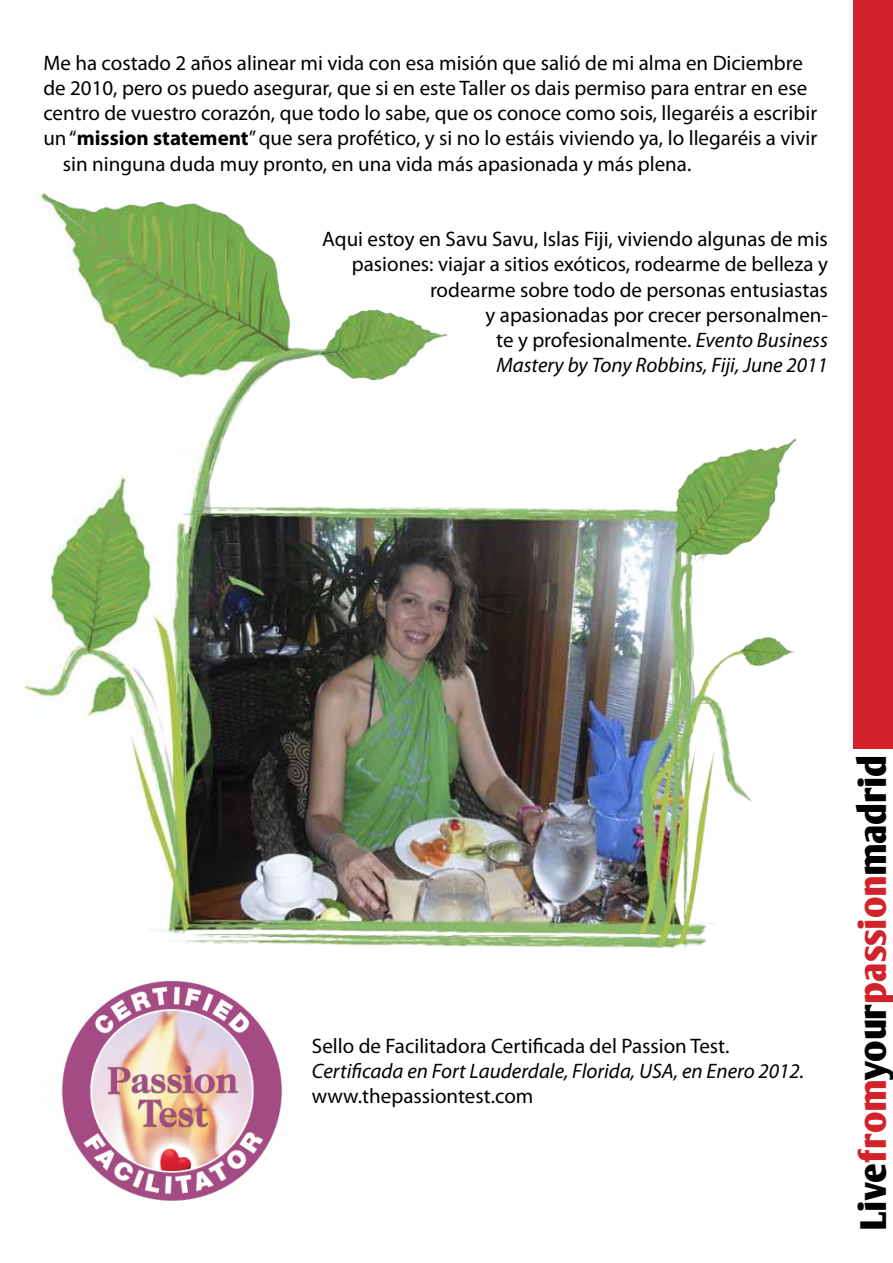
<style>
.page{position:relative;width:893px;height:1263px;background:#fff}
.page>*{position:absolute;margin:0;border:0;box-sizing:border-box;transform-origin:0 0}
.t1{font:700 36px "Oli Jo";letter-spacing:-.035em;color:#000}
.t2{font:21px/25.2px "Myriad Pro";color:#000;text-align:right}
.t3{font:italic 21px "Myriad Pro";color:#000}
.s1{font-weight:700}
.s2{font-style:italic}
.s3{color:#d2232a}
</style>
<div class="page">
<img style="left:61px;top:980px;width:222px;height:221px">
<img style="left:24px;top:192px;width:773px;height:755px">
<div style="left:853px;top:0;width:39px;height:748px;background:#d2232a"></div>
<p class="t2" style="left:43px;top:50px;width:761px">Me ha costado 2 años alinear mi vida con esa misión que salió de mi alma en Diciembre</p>
<p class="t2" style="left:43px;top:75px;width:765px">de 2010, pero os puedo asegurar, que si en este Taller os dais permiso para entrar en ese</p>
<p class="t2" style="left:43px;top:100px;width:775px">centro de vuestro corazón, que todo lo sabe, que os conoce como sois, llegaréis a escribir</p>
<p class="t2" style="left:43px;top:125px;width:775px">un “<span class="s1">mission statement</span>” que sera profético, y si no lo estáis viviendo ya, lo llegaréis a vivir</p>
<p class="t2" style="left:63px;top:151px;width:630px">sin ninguna duda muy pronto, en una vida más apasionada y más plena.</p>
<p class="t2" style="left:322px;top:226px;width:507px">Aqui estoy en Savu Savu, Islas Fiji, viviendo algunas de mis pasiones: viajar a sitios exóticos, rodearme de belleza y rodearme sobre todo de personas entusiastas<br>y apasionadas por crecer personalmen-<br>te y profesionalmente. <span class="s2">Evento Business<br>Mastery by Tony Robbins, Fiji, June 2011</span></p>
<p class="t2" style="left:312px;top:1033px;width:419px">Sello de Facilitadora Certificada del Passion Test.</p>
<p class="t3" style="left:312px;top:1058px;width:494px">Certificada en Fort Lauderdale, Florida, USA, en Enero 2012.</p>
<p class="t2" style="left:312px;top:1083px;width:223px">www.thepassiontest.com</p>
<h1 class="t1" style="left:852px;top:1230px;width:479px;rotate:-90deg">Live<span class="s3">from</span>your<span class="s3">passion</span>madrid</h1>
</div>
